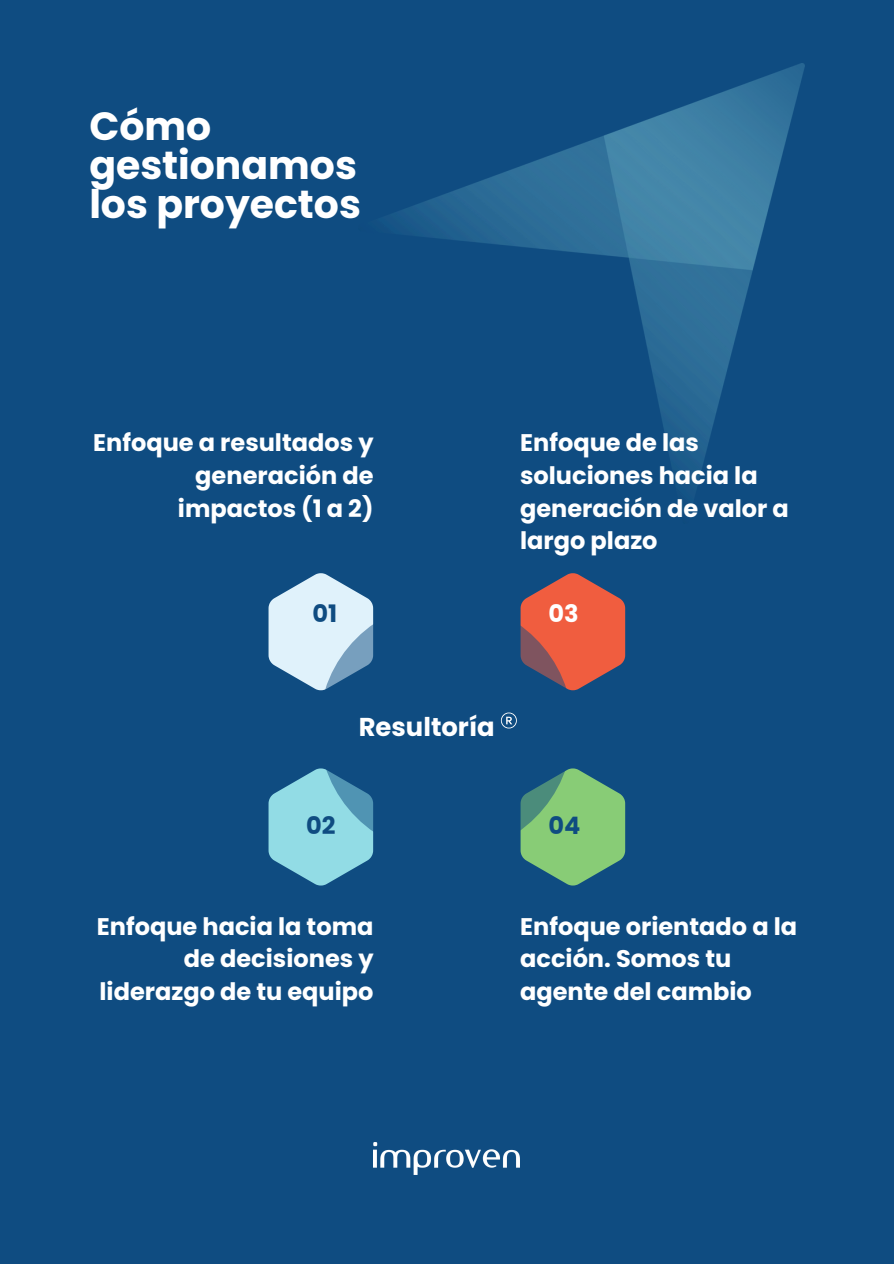
<style>
.page{position:relative;width:894px;height:1264px;background:#fff}
.page>*{position:absolute;margin:0;border:0;box-sizing:border-box;transform-origin:0 0}
.t1{font:700 39.3px/38.5px "Poppins";color:#fff}
.t2{font:700 25.8px "Poppins";color:#fff}
.t3{font:700 24px/32.7px "Poppins";color:#fff;text-align:right}
.t4{font:700 24px "Poppins";color:#0f4c81}
</style>
<div class="page">
<div style="left:0;top:0;width:893px;height:1263px;background:#0f4c81"></div>
<img style="left:391px;top:64px;width:413px;height:426px">
<img style="left:373px;top:1142px;width:146px;height:32px">
<svg style="left:268px;top:573px;width:105px;height:117px"></svg>
<svg style="left:520px;top:573px;width:105px;height:117px"></svg>
<svg style="left:268px;top:768px;width:105px;height:117px"></svg>
<svg style="left:520px;top:768px;width:105px;height:117px"></svg>
<div style="left:319px;top:601px;width:253px;height:253px;background:#0f4c81;border-radius:50%"></div>
<svg style="left:500px;top:712px;width:16px;height:16px"></svg>
<p class="t1" style="left:89px;top:107px;width:273px">Cómo gestionamos los proyectos</p>
<h1 class="t3" style="left:93px;top:426px;width:282px">Enfoque a resultados y generación de impactos (1 a 2)</h1>
<p class="t4" style="left:312px;top:597px;width:26px">01</p>
<p class="t3" style="left:520px;top:426px;width:270px;text-align:left">Enfoque de las soluciones hacia la generación de valor a largo plazo</p>
<p class="t3" style="left:548px;top:597px;width:32px">03</p>
<p class="t2" style="left:359px;top:709px;width:137px">Resultoría</p>
<p class="t4" style="left:306px;top:809px;width:31px">02</p>
<p class="t4" style="left:548px;top:809px;width:33px">04</p>
<p class="t3" style="left:97px;top:909px;width:278px">Enfoque hacia la toma de decisiones y liderazgo de tu equipo</p>
<p class="t3" style="left:520px;top:909px;width:278px;text-align:left">Enfoque orientado a la acción. Somos tu agente del cambio</p>
</div>
